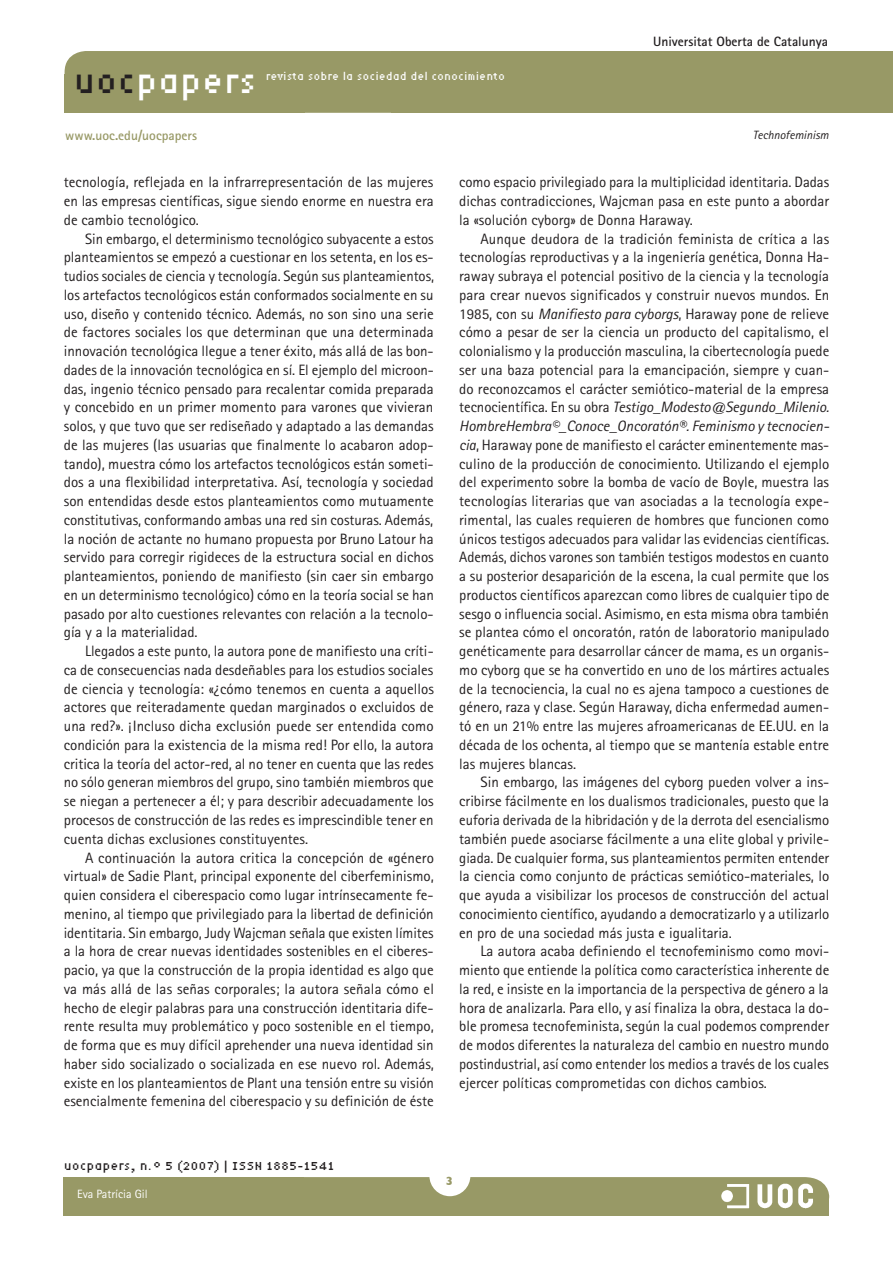
<style>
.page{position:relative;width:893px;height:1263px;background:#fff}
.page>*{position:absolute;margin:0;border:0;box-sizing:border-box;transform-origin:0 0}
.t1{font:33px "Lo Res Nine Narrow";color:#fff}
.TEXT_GENERAL{font:15px/18.8px "Rotis Sans Serif";color:#231f20;text-align:justify}
.t2{font:700 13.5px "Rotis Sans Serif";color:#231f20}
.t3{font:700 13.5px "Rotis Sans Serif";color:#989966}
.t4{font:12px "Lo Res Nine Narrow";color:#231f20}
.t5{font:italic 12px "Rotis Sans Serif";color:#231f20}
.t6{font:12px "Rotis Sans Serif";color:#fff}
.t7{font:10.5px "Lo Res Nine Narrow";color:#fff}
.s1{color:#231f20}
.s2{font-style:italic}
</style>
<div class="page">
<div style="left:65px;top:51px;width:326px;height:62px;background:#989966"></div>
<div style="left:391px;top:51px;width:502px;height:62px;background:#989966"></div>
<svg style="left:64px;top:1177px;width:765px;height:38px;background:#9d9e6e"></svg>
<p class="t1" style="left:73px;top:56px;width:185px"><span class="s1">uoc</span>papers</p>
<p class="t3" style="left:65px;top:126px;width:133px">www.uoc.edu/uocpapers</p>
<p class="t7" style="left:266px;top:69px;width:241px">revista sobre la sociedad del conocimiento</p>
<p class="t2" style="left:653px;top:32px;width:176px">Universitat Oberta de Catalunya</p>
<p class="t5" style="left:753px;top:128px;width:77px">Technofeminism</p>
<p class="TEXT_GENERAL" style="left:64px;top:173px;width:371px">tecnología, reflejada en la infrarrepresentación de las mujeres en las empresas científicas, sigue siendo enorme en nuestra era de cambio tecnológico.</p>
<p class="TEXT_GENERAL" style="left:64px;top:229px;width:372px;text-indent:21px">Sin embargo, el determinismo tecnológico subyacente a estos planteamientos se empezó a cuestionar en los setenta, en los es&shy;tudios sociales de ciencia y tecnología. Según sus planteamientos, los artefactos tecnológicos están conformados socialmente en su uso, diseño y contenido técnico. Además, no son sino una serie de factores sociales los que determinan que una determinada innovación tecnológica llegue a tener éxito, más allá de las bon&shy;dades de la innovación tecnológica en sí. El ejemplo del microon&shy;das, ingenio técnico pensado para recalentar comida preparada y concebido en un primer momento para varones que vivieran solos, y que tuvo que ser rediseñado y adaptado a las demandas de las mujeres (las usuarias que finalmente lo acabaron adop&shy;tando), muestra cómo los artefactos tecnológicos están someti&shy;dos a una flexibilidad interpretativa. Así, tecnología y sociedad son entendidas desde estos planteamientos como mutuamente constitutivas, conformando ambas una red sin costuras. Además, la noción de actante no humano propuesta por Bruno Latour ha servido para corregir rigideces de la estructura social en dichos planteamientos, poniendo de manifiesto (sin caer sin embargo en un determinismo tecnológico) cómo en la teoría social se han pasado por alto cuestiones relevantes con relación a la tecnolo&shy;gía y a la materialidad.</p>
<p class="TEXT_GENERAL" style="left:64px;top:642px;width:372px;text-indent:21px">Llegados a este punto, la autora pone de manifiesto una críti&shy;ca de consecuencias nada desdeñables para los estudios sociales de ciencia y tecnología: «¿cómo tenemos en cuenta a aquellos actores que reiteradamente quedan marginados o excluidos de una red?». ¡Incluso dicha exclusión puede ser entendida como condición para la existencia de la misma red! Por ello, la autora critica la teoría del actor-red, al no tener en cuenta que las redes no sólo generan miembros del grupo, sino también miembros que se niegan a pertenecer a él; y para describir adecuadamente los procesos de construcción de las redes es imprescindible tener en cuenta dichas exclusiones constituyentes.</p>
<p class="TEXT_GENERAL" style="left:64px;top:848px;width:372px;text-indent:21px">A continuación la autora critica la concepción de «género virtual» de Sadie Plant, principal exponente del ciberfeminismo, quien considera el ciberespacio como lugar intrínsecamente fe&shy;menino, al tiempo que privilegiado para la libertad de definición identitaria. Sin embargo, Judy Wajcman señala que existen límites a la hora de crear nuevas identidades sostenibles en el ciberes&shy;pacio, ya que la construcción de la propia identidad es algo que va más allá de las señas corporales; la autora señala cómo el hecho de elegir palabras para una construcción identitaria dife&shy;rente resulta muy problemático y poco sostenible en el tiempo, de forma que es muy difícil aprehender una nueva identidad sin haber sido socializado o socializada en ese nuevo rol. Además, existe en los planteamientos de Plant una tensión entre su visión esencialmente femenina del ciberespacio y su definición de éste</p>
<p class="t4" style="left:64px;top:1156px;width:272px">uocpapers, n.º 5 (2007) | ISSN 1885-1541</p>
<p class="t6" style="left:77px;top:1187px;width:72px">Eva Patrícia Gil</p>
<p class="TEXT_GENERAL" style="left:459px;top:173px;width:371px">como espacio privilegiado para la multiplicidad identitaria. Dadas dichas contradicciones, Wajcman pasa en este punto a abordar la «solución cyborg» de Donna Haraway.</p>
<p class="TEXT_GENERAL" style="left:459px;top:229px;width:372px;text-indent:21px">Aunque deudora de la tradición feminista de crítica a las tecnologías reproductivas y a la ingeniería genética, Donna Ha&shy;raway subraya el potencial positivo de la ciencia y la tecnología para crear nuevos significados y construir nuevos mundos. En 1985, con su <span class="s2">Manifiesto para cyborgs</span>, Haraway pone de relieve cómo a pesar de ser la ciencia un producto del capitalismo, el colonialismo y la producción masculina, la cibertecnología puede ser una baza potencial para la emancipación, siempre y cuan&shy;do reconozcamos el carácter semiótico-material de la empresa tecnocientífica. En su obra <span class="s2">Testigo_Modesto@Segundo_Milenio.<br>HombreHembra©_Conoce_Oncoratón®. Feminismo y tecnocien&shy;cia</span>, Haraway pone de manifiesto el carácter eminentemente mas&shy;culino de la producción de conocimiento. Utilizando el ejemplo del experimento sobre la bomba de vacío de Boyle, muestra las tecnologías literarias que van asociadas a la tecnología expe&shy;rimental, las cuales requieren de hombres que funcionen como únicos testigos adecuados para validar las evidencias científicas.<br>Además, dichos varones son también testigos modestos en cuanto a su posterior desaparición de la escena, la cual permite que los productos científicos aparezcan como libres de cualquier tipo de sesgo o influencia social. Asimismo, en esta misma obra también se plantea cómo el oncoratón, ratón de laboratorio manipulado genéticamente para desarrollar cáncer de mama, es un organis&shy;mo cyborg que se ha convertido en uno de los mártires actuales de la tecnociencia, la cual no es ajena tampoco a cuestiones de género, raza y clase. Según Haraway, dicha enfermedad aumen&shy;tó en un 21% entre las mujeres afroamericanas de EE.UU. en la década de los ochenta, al tiempo que se mantenía estable entre las mujeres blancas.</p>
<p class="TEXT_GENERAL" style="left:459px;top:773px;width:372px;text-indent:21px">Sin embargo, las imágenes del cyborg pueden volver a ins&shy;cribirse fácilmente en los dualismos tradicionales, puesto que la euforia derivada de la hibridación y de la derrota del esencialismo también puede asociarse fácilmente a una elite global y privile&shy;giada. De cualquier forma, sus planteamientos permiten entender la ciencia como conjunto de prácticas semiótico-materiales, lo que ayuda a visibilizar los procesos de construcción del actual conocimiento científico, ayudando a democratizarlo y a utilizarlo en pro de una sociedad más justa e igualitaria.</p>
<p class="TEXT_GENERAL" style="left:459px;top:942px;width:372px;text-indent:21px">La autora acaba definiendo el tecnofeminismo como movi&shy;miento que entiende la política como característica inherente de la red, e insiste en la importancia de la perspectiva de género a la hora de analizarla. Para ello, y así finaliza la obra, destaca la do&shy;ble promesa tecnofeminista, según la cual podemos comprender de modos diferentes la naturaleza del cambio en nuestro mundo postindustrial, así como entender los medios a través de los cuales ejercer políticas comprometidas con dichos cambios.</p>
</div>
